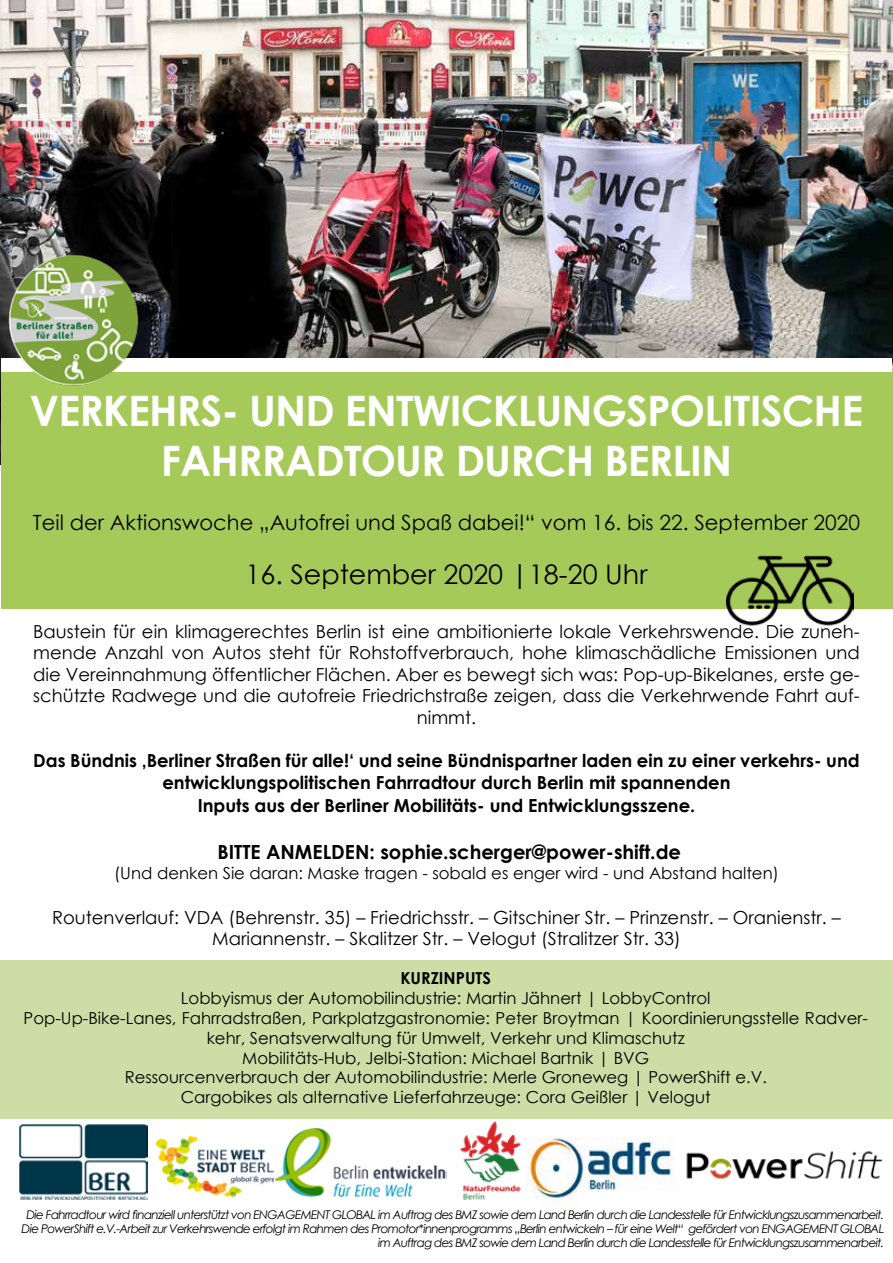
<style>
.page{position:relative;width:893px;height:1263px;background:#fff}
.page>*{position:absolute;margin:0;border:0;box-sizing:border-box;transform-origin:0 0}
.t1{font:700 42px/50.4px "Century Gothic";letter-spacing:-.02em;color:#fff;text-align:center}
.t2{font:27px "Century Gothic";color:#000}
.t3{font:21px "Century Gothic";color:#000}
.t4{font:700 19.5px "Century Gothic";color:#000}
.t5{font:18px/21.6px "Century Gothic";color:#000;text-align:center}
.t6{font:700 18px/21.6px "Century Gothic";color:#000;text-align:center}
.t7{font:16.5px/19.8px "Century Gothic";color:#000;text-align:center}
.t8{font:700 16.5px "Century Gothic";color:#000}
.t9{font:italic 12px/14.4px "Century Gothic";letter-spacing:-.06em;color:#000;text-align:right}
</style>
<div class="page">
<img style="left:0;top:0;width:893px;height:465px">
<div style="left:2px;top:358px;width:890px;height:187px;background:#fff"></div>
<div style="left:2px;top:373px;width:891px;height:236px;background:#a6ca59"></div>
<div style="left:0;top:960px;width:893px;height:158px;background:#ccdda5"></div>
<img style="left:727px;top:555px;width:126px;height:71px">
<img style="left:155px;top:1135px;width:119px;height:63px">
<img style="left:274px;top:1128px;width:172px;height:69px">
<img style="left:458px;top:1118px;width:66px;height:82px">
<img style="left:525px;top:1137px;width:150px;height:68px">
<img style="left:686px;top:1151px;width:197px;height:29px">
<img style="left:0;top:232px;width:164px;height:175px">
<img style="left:19px;top:1125px;width:128px;height:74px">
<h1 class="t1" style="left:30px;top:383px;width:835px">VERKEHRS- UND ENTWICKLUNGSPOLITISCHE<br>FAHRRADTOUR DURCH BERLIN</h1>
<p class="t3" style="left:33px;top:508px;width:829px">Teil der Aktionswoche „Autofrei und Spaß dabei!“ vom 16. bis 22. September 2020</p>
<h2 class="t2" style="left:246px;top:555px;width:403px">16. September 2020 |18-20 Uhr</h2>
<p class="t5" style="left:33px;top:620px;width:828px">Baustein für ein klimagerechtes Berlin ist eine ambitionierte lokale Verkehrswende. Die zuneh&shy;mende Anzahl von Autos steht für Rohstoffverbrauch, hohe klimaschädliche Emissionen und die Vereinnahmung öffentlicher Flächen. Aber es bewegt sich was: Pop-up-Bikelanes, erste ge&shy;schützte Radwege und die autofreie Friedrichstraße zeigen, dass die Verkehrwende Fahrt auf&shy;nimmt.</p>
<p class="t6" style="left:33px;top:749px;width:828px">Das Bündnis ‚Berliner Straßen für alle!‘ und seine Bündnispartner laden ein zu einer verkehrs- und entwicklungspolitischen Fahrradtour durch Berlin mit spannenden</p>
<p class="t6" style="left:198px;top:794px;width:499px">Inputs aus der Berliner Mobilitäts- und Entwicklungsszene.</p>
<p class="t4" style="left:217px;top:837px;width:465px">BITTE ANMELDEN: sophie.scherger@power-shift.de</p>
<p class="t7" style="left:114px;top:863px;width:666px">(Und denken Sie daran: Maske tragen - sobald es enger wird - und Abstand halten)</p>
<p class="t5" style="left:52px;top:906px;width:790px">Routenverlauf: VDA (Behrenstr. 35) – Friedrichsstr. – Gitschiner Str. – Prinzenstr. – Oranienstr. –<br>Mariannenstr. – Skalitzer Str. – Velogut (Stralitzer Str. 33)</p>
<p class="t8" style="left:400px;top:966px;width:92px">KURZINPUTS</p>
<p class="t7" style="left:24px;top:988px;width:846px">Lobbyismus der Automobilindustrie: Martin Jähnert | LobbyControl<br>Pop-Up-Bike-Lanes, Fahrradstraßen, Parkplatzgastronomie: Peter Broytman | Koordinierungsstelle Radver&shy;kehr, Senatsverwaltung für Umwelt, Verkehr und Klimaschutz<br>Mobilitäts-Hub, Jelbi-Station: Michael Bartnik | BVG<br>Ressourcenverbrauch der Automobilindustrie: Merle Groneweg | PowerShift e.V.<br>Cargobikes als alternative Lieferfahrzeuge: Cora Geißler | Velogut</p>
<p class="t9" style="left:22px;top:1207px;width:864px">Die Fahrradtour wird finanziell unterstützt von ENGAGEMENT GLOBAL im Auftrag des BMZ sowie dem Land Berlin durch die Landesstelle für Entwicklungszusammenarbeit.<br>Die PowerShift e.V.-Arbeit zur Verkehrswende erfolgt im Rahmen des Promotor*innenprogramms „Berlin entwickeln – für eine Welt“ gefördert von ENGAGEMENT GLOBAL im Auftrag des BMZ sowie dem Land Berlin durch die Landesstelle für Entwicklungszusammenarbeit.</p>
</div>
